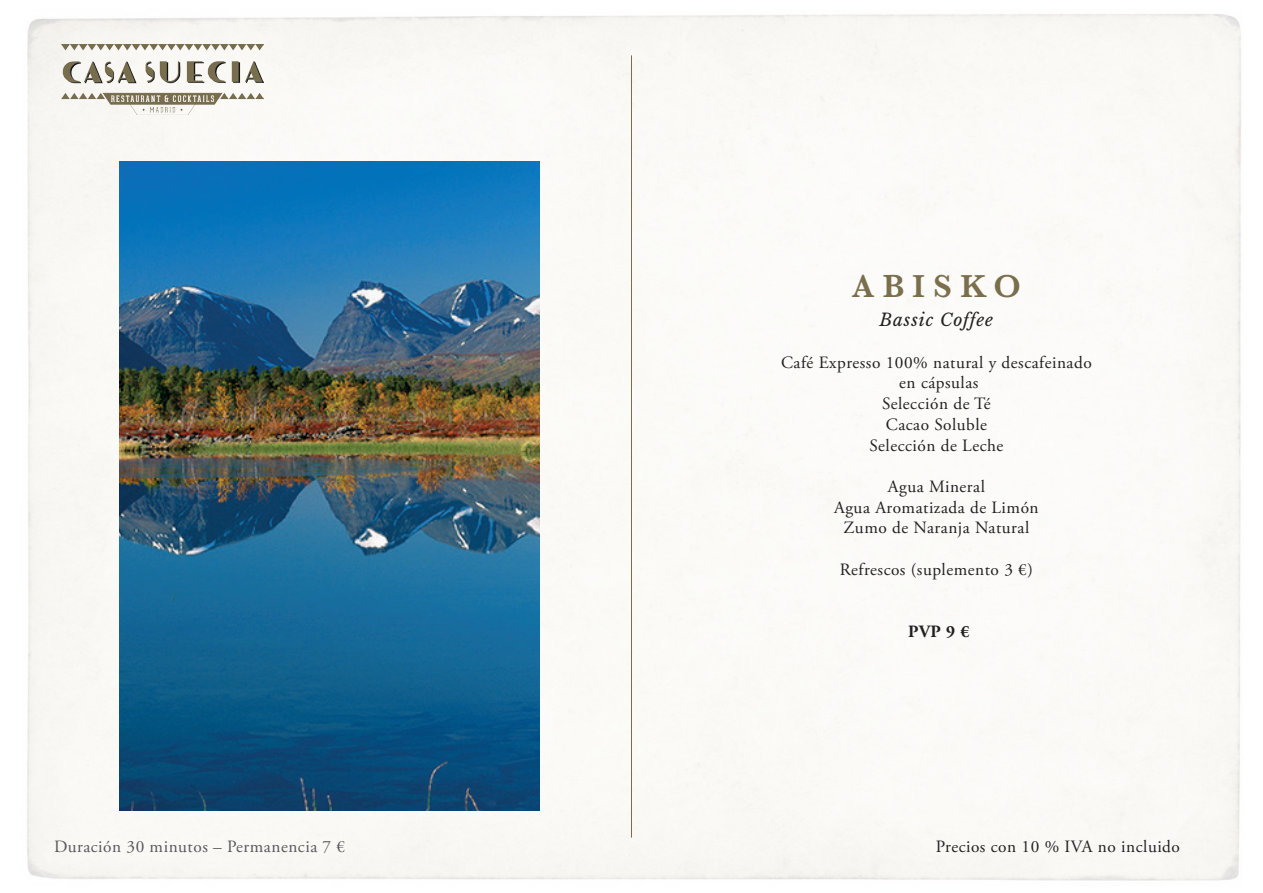
<style>
.page{position:relative;width:1263px;height:893px;background:#fff}
.page>*{position:absolute;margin:0;border:0;box-sizing:border-box;transform-origin:0 0}
.t1{font:600 33px "Baskerville";letter-spacing:.25em;color:#7a6e4d}
.t2{font:italic 17.4px "Libre Baskerville";letter-spacing:.05em;color:#231f20}
.t3{font:17.25px/20.7px "Adobe Garamond Pro";letter-spacing:.03em;color:#231f20;text-align:center}
.t4{font:17.25px "Adobe Garamond Pro";letter-spacing:.03em;color:#57585a}
.t5{font:700 17.25px "Adobe Garamond Pro";color:#231f20}
</style>
<div class="page">
<img style="left:27px;top:14px;width:1214px;height:867px">
<img style="left:62px;top:44px;width:202px;height:71px">
<img style="left:120px;top:161px;width:420px;height:649px">
<hr style="left:631px;top:55px;width:1px;height:783px;background:#7a6e4e">
<h1 class="t1" style="left:852px;top:263px;width:171px">ABISKO</h1>
<p class="t2" style="left:880px;top:309px;width:115px">Bassic Coffee</p>
<p class="t3" style="left:781px;top:352px;width:312px">Café Expresso 100% natural y descafeinado en cápsulas<br>Selección de Té<br>Cacao Soluble<br>Selección de Leche</p>
<p class="t3" style="left:834px;top:477px;width:206px">Agua Mineral<br>Agua Aromatizada de Limón<br>Zumo de Naranja Natural</p>
<p class="t3" style="left:840px;top:559px;width:195px">Refrescos (suplemento 3 €)</p>
<p class="t5" style="left:908px;top:621px;width:63px">PVP 9 €</p>
<p class="t4" style="left:54px;top:836px;width:293px">Duración 30 minutos – Permanencia 7 €</p>
<p class="t3" style="left:936px;top:836px;width:246px">Precios con 10 % IVA no incluido</p>
</div>
